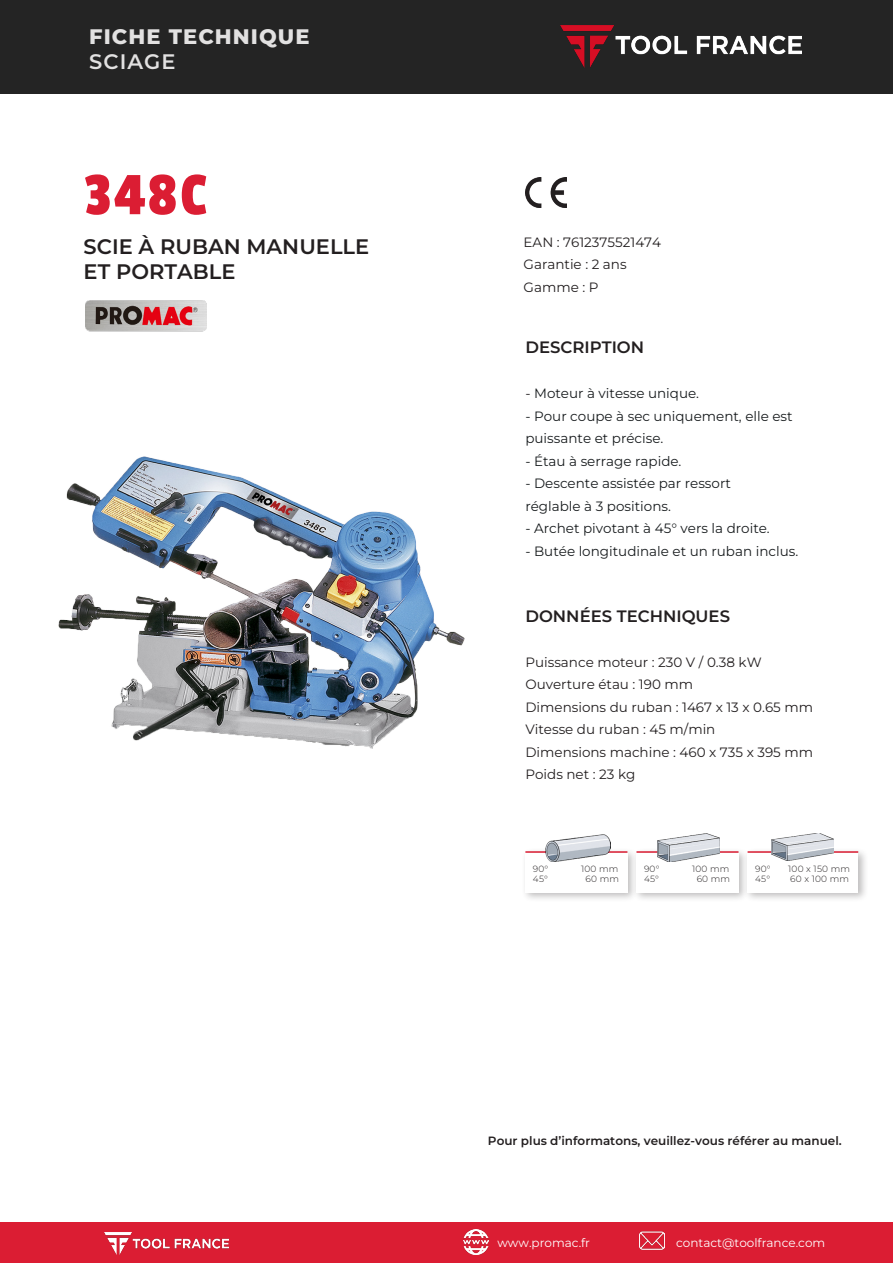
<style>
.page{position:relative;width:893px;height:1263px;background:#fff}
.page>*{position:absolute;margin:0;border:0;box-sizing:border-box;transform-origin:0 0}
.t1{font:63px "Passion One";color:#db1d33}
.t2{font:100 21px "Montserrat";color:#231f20}
.t3{font:800 21px "Montserrat";letter-spacing:.05em;color:#e2e1e1}
.t4{font:600 21px "Montserrat";letter-spacing:.05em;color:#e2e1e1}
.t5{font:100 16.5px "Montserrat";color:#231f20}
.t6{font:100 13.5px "Montserrat";color:#181c1e}
.t7{font:100 13.5px "Montserrat";color:#231f20}
.t8{font:100 12px "Montserrat";color:#231f20}
.t9{font:100 12px "Montserrat";color:#fff}
.DONNEES_TABLEAU{font:100 9px "Montserrat";letter-spacing:.02em;color:#231f20}
.s1{color:#231f20}
</style>
<div class="page">
<div style="left:0;top:0;width:893px;height:94px;background:#242424"></div>
<img style="left:560px;top:25px;width:242px;height:42px">
<div style="left:0;top:1222px;width:893px;height:41px;background:#db1d33"></div>
<img style="left:104px;top:1232px;width:124px;height:22px">
<img style="left:463px;top:1230px;width:25px;height:25px">
<img style="left:639px;top:1231px;width:25px;height:19px">
<img style="left:85px;top:300px;width:122px;height:32px">
<img style="left:525px;top:178px;width:42px;height:29px">
<div style="left:521px;top:847px;width:117px;height:55px;background:#231f20;opacity:.3"></div>
<div style="left:525px;top:853px;width:102px;height:39px;background:#fff"></div>
<hr style="left:525px;top:851px;width:102px;height:2px;background:#db1d33">
<img style="left:546px;top:834px;width:65px;height:27px">
<div style="left:632px;top:847px;width:117px;height:55px;background:#231f20;opacity:.3"></div>
<div style="left:636px;top:853px;width:102px;height:39px;background:#fff"></div>
<hr style="left:636px;top:851px;width:102px;height:2px;background:#db1d33">
<img style="left:657px;top:834px;width:63px;height:27px">
<div style="left:743px;top:847px;width:125px;height:55px;background:#231f20;opacity:.3"></div>
<div style="left:748px;top:853px;width:110px;height:39px;background:#fff"></div>
<hr style="left:748px;top:851px;width:110px;height:2px;background:#db1d33">
<img style="left:772px;top:834px;width:61px;height:27px">
<img style="left:58px;top:456px;width:406px;height:293px">
<p class="t3" style="left:89px;top:21px;width:222px">FICHE TECHNIQUE</p>
<p class="t4" style="left:89px;top:47px;width:88px">SCIAGE</p>
<p class="t1" style="left:84px;top:162px;width:124px">348C</p>
<p class="t2" style="left:84px;top:233px;width:287px">SCIE À RUBAN MANUELLE</p>
<p class="t2" style="left:84px;top:258px;width:153px">ET PORTABLE</p>
<p class="t7" style="left:524px;top:233px;width:139px">EAN : 7612375521474</p>
<p class="t7" style="left:524px;top:256px;width:104px">Garantie : 2 ans</p>
<p class="t7" style="left:524px;top:278px;width:76px">Gamme : P</p>
<p class="t5" style="left:525px;top:336px;width:120px">DESCRIPTION</p>
<p class="t6" style="left:525px;top:384px;width:175px"><span class="s1">-</span> Moteur à vitesse unique.</p>
<p class="t6" style="left:525px;top:407px;width:269px">- Pour coupe à sec uniquement, elle est</p>
<p class="t6" style="left:525px;top:429px;width:140px">puissante et précise.</p>
<p class="t6" style="left:525px;top:452px;width:158px">- Étau à serrage rapide.</p>
<p class="t6" style="left:525px;top:474px;width:207px">- Descente assistée par ressort</p>
<p class="t6" style="left:525px;top:497px;width:147px">réglable à 3 positions.</p>
<p class="t6" style="left:525px;top:519px;width:246px">- Archet pivotant à 45° vers la droite.</p>
<p class="t6" style="left:525px;top:542px;width:274px">- Butée longitudinale et un ruban inclus.</p>
<p class="t5" style="left:525px;top:605px;width:206px">DONNÉES TECHNIQUES</p>
<p class="t7" style="left:525px;top:653px;width:238px">Puissance moteur : 230 V / 0.38 kW</p>
<p class="t7" style="left:525px;top:675px;width:169px">Ouverture étau : 190 mm</p>
<p class="t7" style="left:525px;top:698px;width:289px">Dimensions du ruban : 1467 x 13 x 0.65 mm</p>
<p class="t7" style="left:525px;top:720px;width:192px">Vitesse du ruban : 45 m/min</p>
<p class="t7" style="left:525px;top:743px;width:289px">Dimensions machine : 460 x 735 x 395 mm</p>
<p class="t7" style="left:525px;top:765px;width:111px">Poids net : 23 kg</p>
<p class="DONNEES_TABLEAU" style="left:533px;top:862px;width:17px">90°</p>
<p class="DONNEES_TABLEAU" style="left:581px;top:862px;width:39px">100 mm</p>
<p class="DONNEES_TABLEAU" style="left:533px;top:873px;width:17px">45°</p>
<p class="DONNEES_TABLEAU" style="left:586px;top:873px;width:35px">60 mm</p>
<p class="DONNEES_TABLEAU" style="left:644px;top:862px;width:17px">90°</p>
<p class="DONNEES_TABLEAU" style="left:692px;top:862px;width:39px">100 mm</p>
<p class="DONNEES_TABLEAU" style="left:644px;top:873px;width:17px">45°</p>
<p class="DONNEES_TABLEAU" style="left:697px;top:873px;width:35px">60 mm</p>
<p class="DONNEES_TABLEAU" style="left:755px;top:862px;width:17px">90°</p>
<p class="DONNEES_TABLEAU" style="left:788px;top:862px;width:63px">100 x 150 mm</p>
<p class="DONNEES_TABLEAU" style="left:755px;top:873px;width:17px">45°</p>
<p class="DONNEES_TABLEAU" style="left:790px;top:873px;width:60px">60 x 100 mm</p>
<p class="t8" style="left:488px;top:1133px;width:355px">Pour plus d’informatons, veuillez-vous référer au manuel.</p>
<p class="t9" style="left:497px;top:1234px;width:94px">www.promac.fr</p>
<p class="t9" style="left:676px;top:1234px;width:151px">contact@toolfrance.com</p>
</div>
